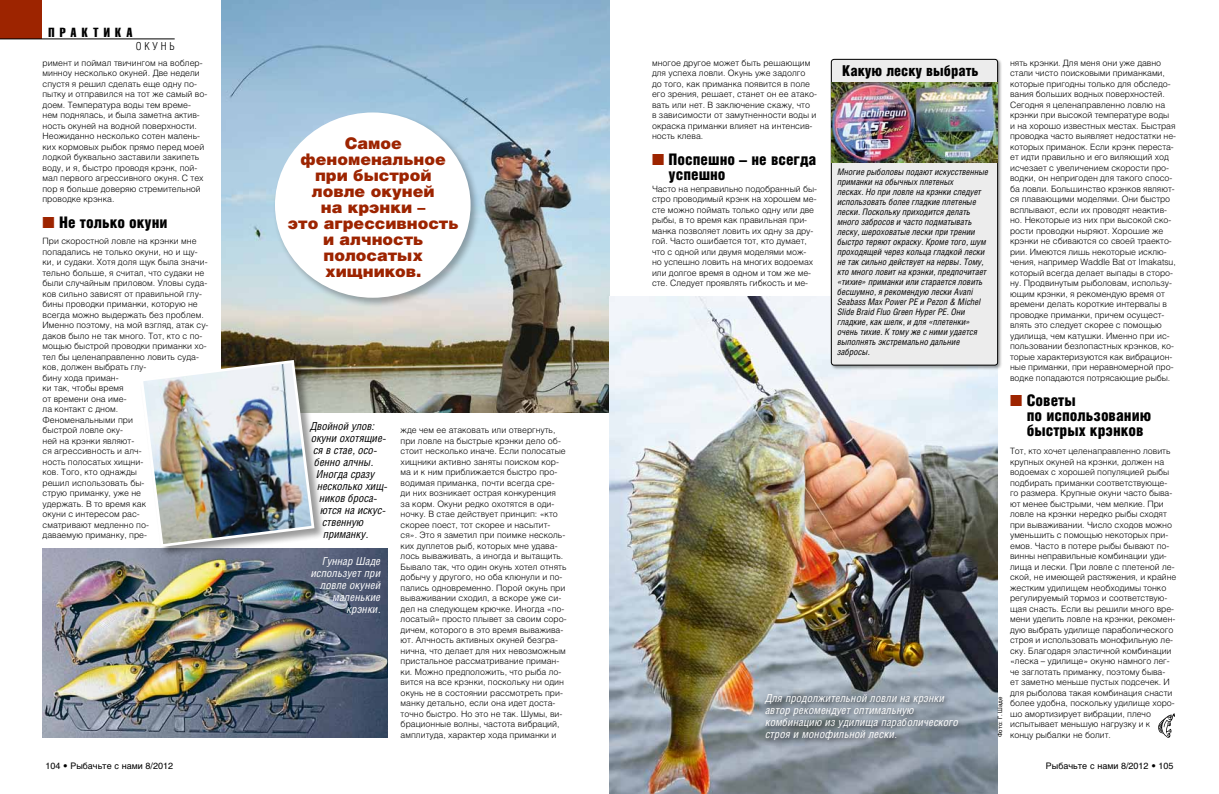
<style>
.page{position:relative;width:1219px;height:794px;background:#fff}
.page>*{position:absolute;margin:0;border:0;box-sizing:border-box;transform-origin:0 0}
.t1{font:16px/16px "Helios Black C";color:#9d2400;text-align:center}
.t2{font:16px/15px "Helios Cond Black C";color:#000}
.t3{font:15px "Helios Cond Black C";color:#000}
.t4{font:13px "Helios Compressed C";letter-spacing:.4em;color:#000}
.t5{font:italic 11px/12px "Helios Cond C";letter-spacing:.01em;color:#fff}
.t6{font:italic 11px "Helios Cond C";color:#000}
.t7{font:11px "Helios Cond Light C";letter-spacing:.25em;color:#000}
.t8{font:italic 9px/10px "Helios Cond C";color:#000}
.t9{font:9px "Helvetica Cyr Upright";color:#000}
.t10{font:8.7px/10.5px "Helios Light C";color:#000}
.t11{font:6px "Helvetica Cyr Upright";color:#000}
.s1{color:#9d2400}
</style>
<div class="page">
<div style="left:0;top:0;width:42px;height:39px;background:#9d2400"></div>
<hr style="left:0;top:38px;width:175px;height:1px;background:#000">
<svg style="left:1158px;top:713px;width:17px;height:25px"></svg>
<img style="left:222px;top:0;width:387px;height:412px">
<img style="left:609px;top:297px;width:389px;height:497px">
<img style="left:43px;top:549px;width:345px;height:189px">
<div style="left:830px;top:58px;width:173px;height:312px;background:#000;opacity:.4"></div>
<div style="left:831px;top:59px;width:167px;height:306px;background:#ececec;border-radius:3px"></div>
<div style="left:831px;top:59px;width:167px;height:306px;border:1px solid #000;border-radius:3px"></div>
<img style="left:832px;top:83px;width:165px;height:79px">
<div style="left:761px;top:690px;width:203px;height:56px;background:#000;opacity:.75"></div>
<div style="left:140px;top:359px;width:185px;height:199px;background:#000;opacity:.4"></div>
<img style="left:140px;top:358px;width:176px;height:190px">
<div style="left:273px;top:110px;width:207px;height:197px;background:#000;opacity:.3"></div>
<div style="left:275px;top:112px;width:196px;height:186px;background:#fff;border-radius:50%"></div>
<h3 class="t4" style="left:49px;top:24px;width:85px">ПРАКТИКА</h3>
<p class="t7" style="left:136px;top:40px;width:40px">ОКУНЬ</p>
<p class="t10" style="left:43px;top:57px;width:166px">римент и поймал твичингом на воблер&shy;минноу несколько окуней. Две недели спустя я решил сделать еще одну по&shy;пытку и отправился на тот же самый во&shy;доем. Температура воды тем време&shy;нем поднялась, и была заметна актив&shy;ность окуней на водной поверхности.<br>Неожиданно несколько сотен малень&shy;ких кормовых рыбок прямо перед моей лодкой буквально заставили закипеть воду, и я, быстро проводя крэнк, пой&shy;мал первого агрессивного окуня. С тех пор я больше доверяю стремительной проводке крэнка.</p>
<h1 class="t2" style="left:43px;top:214px;width:127px"><span class="s1">■</span> Не только окуни</h1>
<p class="t10" style="left:43px;top:236px;width:167px">При скоростной ловле на крэнки мне попадались не только окуни, но и щу&shy;ки, и судаки. Хотя доля щук была значи&shy;тельно больше, я считал, что судаки не были случайным приловом. Уловы суда&shy;ков сильно зависят от правильной глу&shy;бины проводки приманки, которую не всегда можно выдержать без проблем.<br>Именно поэтому, на мой взгляд, атак су&shy;даков было не так много. Тот, кто с по&shy;мощью быстрой проводки приманки хо&shy;тел бы целенаправленно ловить суда&shy;ков, должен выбрать глу-<br>бину хода приман-<br>ки так, чтобы время<br>от времени она име-<br>ла контакт с дном.<br>Феноменальными при<br>быстрой ловле оку-<br>ней на крэнки являют-<br>ся агрессивность и алч-<br>ность полосатых хищни-<br>ков. Того, кто однажды<br>решил использовать бы-<br>струю приманку, уже не<br>удержать. В то время как<br>окуни с интересом рас-<br>сматривают медленно по-<br>даваемую приманку, пре-</p>
<h1 class="t1" style="left:288px;top:134px;width:172px">Самое феноменальное при быстрой ловле окуней<br>на крэнки –<br>это агрессивность и алчность полосатых хищников.</h1>
<p class="t6" style="left:310px;top:419px;width:66px">Двойной улов:</p>
<p class="t6" style="left:311px;top:431px;width:76px">окуни охотящие-</p>
<p class="t6" style="left:313px;top:443px;width:65px">ся в стае, осо-</p>
<p class="t6" style="left:314px;top:455px;width:60px">бенно алчны.</p>
<p class="t6" style="left:316px;top:467px;width:60px">Иногда сразу</p>
<p class="t6" style="left:317px;top:479px;width:72px">несколько хищ-</p>
<p class="t6" style="left:319px;top:491px;width:59px">ников броса-</p>
<p class="t6" style="left:320px;top:503px;width:67px">ются на искус-</p>
<p class="t6" style="left:322px;top:515px;width:43px">ственную</p>
<p class="t6" style="left:323px;top:527px;width:46px">приманку.</p>
<p class="t5" style="left:311px;top:555px;width:71px;text-align:right">Гуннар Шаде использует при ловле окуней маленькие крэнки.</p>
<p class="t10" style="left:401px;top:425px;width:168px">жде чем ее атаковать или отвергнуть, при ловле на быстрые крэнки дело об&shy;стоит несколько иначе. Если полосатые хищники активно заняты поиском кор&shy;ма и к ним приближается быстро про&shy;водимая приманка, почти всегда сре-<br>ди них возникает острая конкуренция за корм. Окуни редко охотятся в оди&shy;ночку. В стае действует принцип: «кто скорее поест, тот скорее и насытит&shy;ся». Это я заметил при поимке несколь&shy;ких дуплетов рыб, которых мне удава&shy;лось вываживать, а иногда и вытащить.<br>Бывало так, что один окунь хотел отнять добычу у другого, но оба клюнули и по&shy;пались одновременно. Порой окунь при вываживании сходил, а вскоре уже си&shy;дел на следующем крючке. Иногда «по&shy;лосатый» просто плывет за своим соро&shy;дичем, которого в это время выважива&shy;ют. Алчность активных окуней безгра&shy;нична, что делает для них невозможным пристальное рассматривание приман&shy;ки. Можно предположить, что рыба ло&shy;вится на все крэнки, поскольку ни один окунь не в состоянии рассмотреть при&shy;манку детально, если она идет доста&shy;точно быстро. Но это не так. Шумы, ви&shy;брационные волны, частота вибраций, амплитуда, характер хода приманки и</p>
<p class="t10" style="left:652px;top:57px;width:166px">многое другое может быть решающим для успеха ловли. Окунь уже задолго до того, как приманка появится в поле его зрения, решает, станет он ее атако&shy;вать или нет. В заключение скажу, что<br>в зависимости от замутненности воды и окраска приманки влияет на интенсив&shy;ность клева.</p>
<h1 class="t2" style="left:669px;top:151px;width:149px;text-indent:-17px"><span class="s1">■</span> Поспешно – не всегда успешно</h1>
<p class="t10" style="left:652px;top:183px;width:166px">Часто на неправильно подобранный бы&shy;стро проводимый крэнк на хорошем ме&shy;сте можно поймать только одну или две рыбы, в то время как правильная при&shy;манка позволяет ловить их одну за дру&shy;гой. Часто ошибается тот, кто думает, что с одной или двумя моделями мож&shy;но успешно ловить на многих водоемах или долгое время в одном и том же ме&shy;сте. Следует проявлять гибкость и ме-</p>
<h2 class="t3" style="left:842px;top:62px;width:138px">Какую леску выбрать</h2>
<p class="t8" style="left:837px;top:166px;width:152px">Многие рыболовы подают искусственные приманки на обычных плетеных<br>лесках. Но при ловле на крэнки следует использовать более гладкие плетеные лески. Поскольку приходится делать много забросов и часто подматывать леску, шероховатые лески при трении быстро теряют окраску. Кроме того, шум проходящей через кольца гладкой лески не так сильно действует на нервы. Тому, кто много ловит на крэнки, предпочитает «тихие» приманки или старается ловить бесшумно, я рекомендую лески Avani Seabass Max Power PE и Pezon &amp; Michel Slide Braid Fluo Green Hyper PE. Они гладкие, как шелк, и для «плетенки» очень тихие. К тому же с ними удается выполнять экстремально дальние забросы.</p>
<p class="t5" style="left:765px;top:691px;width:194px">Для продолжительной ловли на крэнки автор рекомендует оптимальную комбинацию из удилища параболического строя и монофильной лески.</p>
<p class="t10" style="left:1010px;top:57px;width:167px">нять крэнки. Для меня они уже давно стали чисто поисковыми приманками, которые пригодны только для обследо&shy;вания больших водных поверхностей.<br>Сегодня я целенаправленно ловлю на крэнки при высокой температуре воды и на хорошо известных местах. Быстрая проводка часто выявляет недостатки не&shy;которых приманок. Если крэнк переста&shy;ет идти правильно и его виляющий ход исчезает с увеличением скорости про&shy;водки, он непригоден для такого спосо&shy;ба ловли. Большинство крэнков являют&shy;ся плавающими моделями. Они быстро всплывают, если их проводят неактив&shy;но. Некоторые из них при высокой ско&shy;рости проводки ныряют. Хорошие же крэнки не сбиваются со своей траекто&shy;рии. Имеются лишь некоторые исклю&shy;чения, например Waddle Bat от Imakatsu, который всегда делает выпады в сторо&shy;ну. Продвинутым рыболовам, использу&shy;ющим крэнки, я рекомендую время от времени делать короткие интервалы в проводке приманки, причем осущест&shy;влять это следует скорее с помощью удилища, чем катушки. Именно при ис&shy;пользовании безлопастных крэнков, ко&shy;торые характеризуются как вибрацион&shy;ные приманки, при неравномерной про&shy;водке попадаются потрясающие рыбы.</p>
<h1 class="t2" style="left:1027px;top:393px;width:126px;text-indent:-17px"><span class="s1">■</span> Советы<br>по использованию быстрых крэнков</h1>
<p class="t10" style="left:1010px;top:446px;width:168px">Тот, кто хочет целенаправленно ловить крупных окуней на крэнки, должен на водоемах с хорошей популяцией рыбы подбирать приманки соответствующе&shy;го размера. Крупные окуни часто быва&shy;ют менее быстрыми, чем мелкие. При ловле на крэнки нередко рыбы сходят при вываживании. Число сходов можно уменьшить с помощью некоторых при&shy;емов. Часто в потере рыбы бывают по&shy;винны неправильные комбинации уди&shy;лища и лески. При ловле с плетеной ле&shy;ской, не имеющей растяжения, и крайне жестким удилищем необходимы тонко регулируемый тормоз и соответствую&shy;щая снасть. Если вы решили много вре&shy;мени уделить ловле на крэнки, рекомен&shy;дую выбрать удилище параболического строя и использовать монофильную ле&shy;ску. Благодаря эластичной комбинации «леска – удилище» окуню намного лег&shy;че заглотать приманку, поэтому быва-<br>ет заметно меньше пустых подсечек. И для рыболова такая комбинация снасти более удобна, поскольку удилище хоро&shy;шо амортизирует вибрации, плечо испытывает меньшую нагрузку и к<br>концу рыбалки не болит.</p>
<p class="t11" style="left:997px;top:737px;width:42px;rotate:-90deg">Фото: Г. Шаде</p>
<p class="t9" style="left:45px;top:761px;width:129px">104 • Рыбачьте с нами 8/2012</p>
<p class="t9" style="left:1046px;top:761px;width:129px">Рыбачьте с нами 8/2012 • 105</p>
</div>
